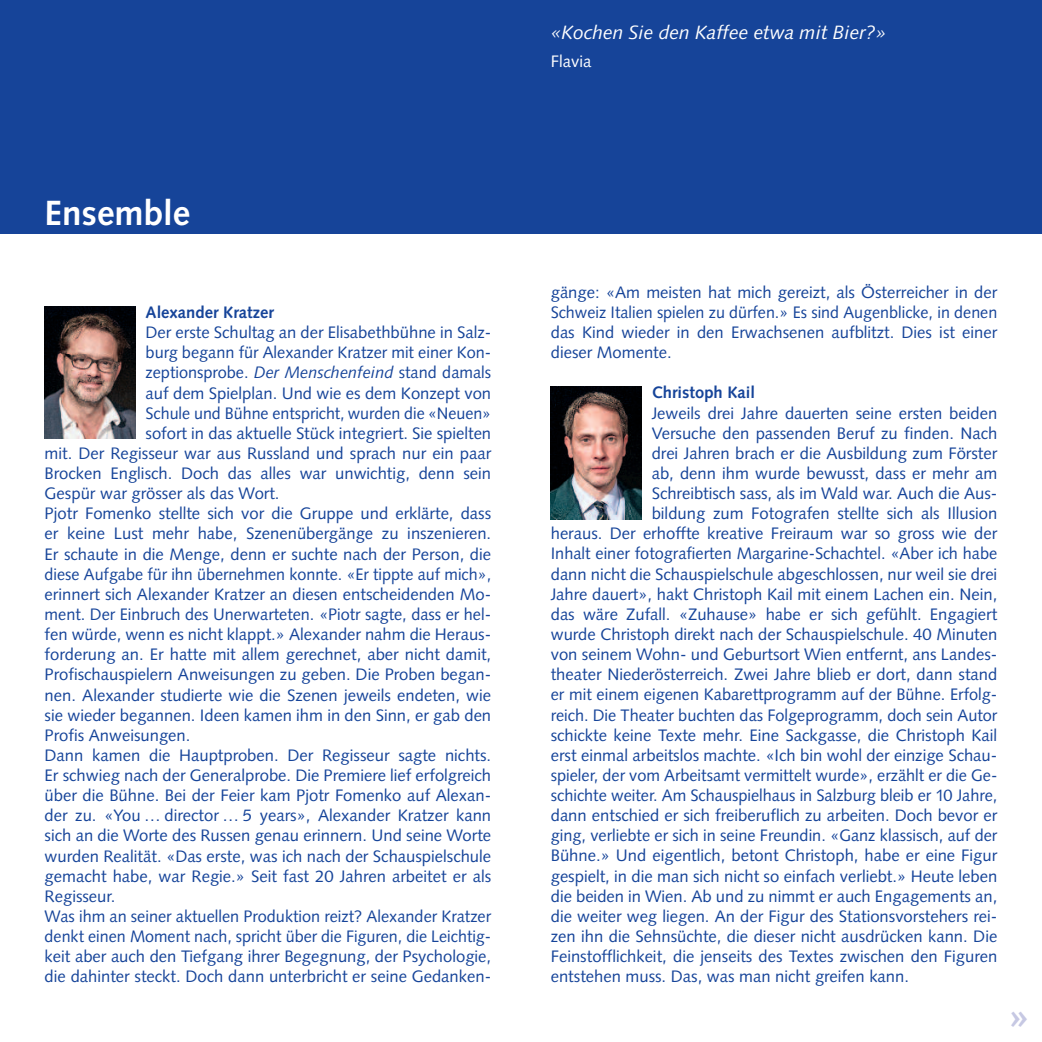
<style>
.page{position:relative;width:1042px;height:1042px;background:#fff}
.page>*{position:absolute;margin:0;border:0;box-sizing:border-box;transform-origin:0 0}
.t1{font:700 38.5px "Syntax";color:#c6c8e3}
.t2{font:700 35px "Syntax";color:#fff}
.t3{font:italic 19.25px "Syntax";color:#fff}
.t4{font:16.62px/20.1px "Syntax";color:#164499;text-align:justify}
.t5{font:700 16.62px "Syntax";color:#164499}
.t6{font:16.62px "Syntax";color:#fff}
.s1{font-style:italic}
</style>
<div class="page">
<div style="left:521px;top:0;width:521px;height:233px;background:#164499"></div>
<div style="left:0;top:0;width:521px;height:233px;background:#164499"></div>
<img style="left:45px;top:306px;width:90px;height:133px">
<img style="left:551px;top:387px;width:90px;height:132px">
<h2 class="t2" style="left:45px;top:199px;width:147px">Ensemble</h2>
<p class="t5" style="left:146px;top:305px;width:130px">Alexander Kratzer</p>
<p class="t4" style="left:146px;top:324px;width:347px">Der erste Schultag an der Elisabethbühne in Salz-</p>
<p class="t4" style="left:146px;top:344px;width:347px">burg begann für Alexander Kratzer mit einer Kon-</p>
<p class="t4" style="left:146px;top:364px;width:347px">zeptionsprobe. <span class="s1">Der Menschenfeind</span> stand damals</p>
<p class="t4" style="left:146px;top:384px;width:347px">auf dem Spielplan. Und wie es dem Konzept von</p>
<p class="t4" style="left:146px;top:404px;width:347px">Schule und Bühne entspricht, wurden die «Neuen»</p>
<p class="t4" style="left:146px;top:424px;width:347px">sofort in das aktuelle Stück integriert. Sie spielten</p>
<p class="t4" style="left:45px;top:444px;width:448px">mit. Der Regisseur war aus Russland und sprach nur ein paar</p>
<p class="t4" style="left:45px;top:465px;width:448px">Brocken Englisch. Doch das alles war unwichtig, denn sein</p>
<p class="t4" style="left:45px;top:485px;width:236px">Gespür war grösser als das Wort.</p>
<p class="t4" style="left:45px;top:505px;width:448px">Pjotr Fomenko stellte sich vor die Gruppe und erklärte, dass</p>
<p class="t4" style="left:45px;top:525px;width:448px">er keine Lust mehr habe, Szenenübergänge zu inszenieren.</p>
<p class="t4" style="left:45px;top:545px;width:448px">Er schaute in die Menge, denn er suchte nach der Person, die</p>
<p class="t4" style="left:45px;top:565px;width:448px">diese Aufgabe für ihn übernehmen konnte. «Er tippte auf mich»,</p>
<p class="t4" style="left:45px;top:585px;width:448px">erinnert sich Alexander Kratzer an diesen entscheidenden Mo-</p>
<p class="t4" style="left:45px;top:605px;width:448px">ment. Der Einbruch des Unerwarteten. «Piotr sagte, dass er hel-</p>
<p class="t4" style="left:45px;top:626px;width:448px">fen würde, wenn es nicht klappt.» Alexander nahm die Heraus-</p>
<p class="t4" style="left:45px;top:646px;width:448px">forderung an. Er hatte mit allem gerechnet, aber nicht damit,</p>
<p class="t4" style="left:45px;top:666px;width:448px">Profischauspielern Anweisungen zu geben. Die Proben began-</p>
<p class="t4" style="left:45px;top:686px;width:448px">nen. Alexander studierte wie die Szenen jeweils endeten, wie</p>
<p class="t4" style="left:45px;top:706px;width:448px">sie wieder begannen. Ideen kamen ihm in den Sinn, er gab den</p>
<p class="t4" style="left:45px;top:726px;width:147px">Profis Anweisungen.</p>
<p class="t4" style="left:45px;top:746px;width:448px">Dann kamen die Hauptproben. Der Regisseur sagte nichts.</p>
<p class="t4" style="left:45px;top:766px;width:448px">Er schwieg nach der Generalprobe. Die Premiere lief erfolgreich</p>
<p class="t4" style="left:45px;top:787px;width:448px">über die Bühne. Bei der Feier kam Pjotr Fomenko auf Alexan-</p>
<p class="t4" style="left:45px;top:807px;width:448px">der zu. «You … director … 5 years», Alexander Kratzer kann</p>
<p class="t4" style="left:45px;top:827px;width:448px">sich an die Worte des Russen genau erinnern. Und seine Worte</p>
<p class="t4" style="left:45px;top:847px;width:448px">wurden Realität. «Das erste, was ich nach der Schauspielschule</p>
<p class="t4" style="left:45px;top:867px;width:448px">gemacht habe, war Regie.» Seit fast 20 Jahren arbeitet er als</p>
<p class="t4" style="left:45px;top:887px;width:72px">Regisseur.</p>
<p class="t4" style="left:45px;top:907px;width:448px">Was ihm an seiner aktuellen Produktion reizt? Alexander Kratzer</p>
<p class="t4" style="left:45px;top:927px;width:448px">denkt einen Moment nach, spricht über die Figuren, die Leichtig-</p>
<p class="t4" style="left:45px;top:948px;width:448px">keit aber auch den Tiefgang ihrer Begegnung, der Psychologie,</p>
<p class="t4" style="left:45px;top:968px;width:448px">die dahinter steckt. Doch dann unterbricht er seine Gedanken-</p>
<p class="t3" style="left:551px;top:25px;width:337px">«Kochen Sie den Kaffee etwa mit Bier?»</p>
<p class="t6" style="left:551px;top:55px;width:42px">Flavia</p>
<p class="t4" style="left:551px;top:283px;width:448px">gänge: «Am meisten hat mich gereizt, als Österreicher in der Schweiz Italien spielen zu dürfen.» Es sind Augenblicke, in denen das Kind wieder in den Erwachsenen aufblitzt. Dies ist einer dieser Momente.</p>
<p class="t5" style="left:652px;top:386px;width:105px">Christoph Kail</p>
<p class="t4" style="left:652px;top:404px;width:347px">Jeweils drei Jahre dauerten seine ersten beiden</p>
<p class="t4" style="left:652px;top:424px;width:347px">Versuche den passenden Beruf zu finden. Nach</p>
<p class="t4" style="left:652px;top:444px;width:347px">drei Jahren brach er die Ausbildung zum Förster</p>
<p class="t4" style="left:652px;top:465px;width:347px">ab, denn ihm wurde bewusst, dass er mehr am</p>
<p class="t4" style="left:652px;top:485px;width:347px">Schreibtisch sass, als im Wald war. Auch die Aus-</p>
<p class="t4" style="left:652px;top:505px;width:347px">bildung zum Fotografen stellte sich als Illusion</p>
<p class="t4" style="left:551px;top:525px;width:448px">heraus. Der erhoffte kreative Freiraum war so gross wie der</p>
<p class="t4" style="left:551px;top:545px;width:448px">Inhalt einer fotografierten Margarine-Schachtel. «Aber ich habe</p>
<p class="t4" style="left:551px;top:565px;width:448px">dann nicht die Schauspielschule abgeschlossen, nur weil sie drei</p>
<p class="t4" style="left:551px;top:585px;width:448px">Jahre dauert», hakt Christoph Kail mit einem Lachen ein. Nein,</p>
<p class="t4" style="left:551px;top:605px;width:448px">das wäre Zufall. «Zuhause» habe er sich gefühlt. Engagiert</p>
<p class="t4" style="left:551px;top:626px;width:448px">wurde Christoph direkt nach der Schauspielschule. 40 Minuten</p>
<p class="t4" style="left:551px;top:646px;width:448px">von seinem Wohn- und Geburtsort Wien entfernt, ans Landes-</p>
<p class="t4" style="left:551px;top:666px;width:448px">theater Niederösterreich. Zwei Jahre blieb er dort, dann stand</p>
<p class="t4" style="left:551px;top:686px;width:448px">er mit einem eigenen Kabarettprogramm auf der Bühne. Erfolg-</p>
<p class="t4" style="left:551px;top:706px;width:448px">reich. Die Theater buchten das Folgeprogramm, doch sein Autor</p>
<p class="t4" style="left:551px;top:726px;width:448px">schickte keine Texte mehr. Eine Sackgasse, die Christoph Kail</p>
<p class="t4" style="left:551px;top:746px;width:448px">erst einmal arbeitslos machte. «Ich bin wohl der einzige Schau-</p>
<p class="t4" style="left:551px;top:766px;width:448px">spieler, der vom Arbeitsamt vermittelt wurde», erzählt er die Ge-</p>
<p class="t4" style="left:551px;top:787px;width:448px">schichte weiter. Am Schauspielhaus in Salzburg bleib er 10 Jahre,</p>
<p class="t4" style="left:551px;top:807px;width:448px">dann entschied er sich freiberuflich zu arbeiten. Doch bevor er</p>
<p class="t4" style="left:551px;top:827px;width:448px">ging, verliebte er sich in seine Freundin. «Ganz klassisch, auf der</p>
<p class="t4" style="left:551px;top:847px;width:448px">Bühne.» Und eigentlich, betont Christoph, habe er eine Figur</p>
<p class="t4" style="left:551px;top:867px;width:448px">gespielt, in die man sich nicht so einfach verliebt.» Heute leben</p>
<p class="t4" style="left:551px;top:887px;width:448px">die beiden in Wien. Ab und zu nimmt er auch Engagements an,</p>
<p class="t4" style="left:551px;top:907px;width:448px">die weiter weg liegen. An der Figur des Stationsvorstehers rei-</p>
<p class="t4" style="left:551px;top:927px;width:448px">zen ihn die Sehnsüchte, die dieser nicht ausdrücken kann. Die</p>
<p class="t4" style="left:551px;top:948px;width:448px">Feinstofflichkeit, die jenseits des Textes zwischen den Figuren</p>
<p class="t4" style="left:551px;top:968px;width:360px">entstehen muss. Das, was man nicht greifen kann.</p>
<h1 class="t1" style="left:1008px;top:1000px;width:23px">»</h1>
</div>
